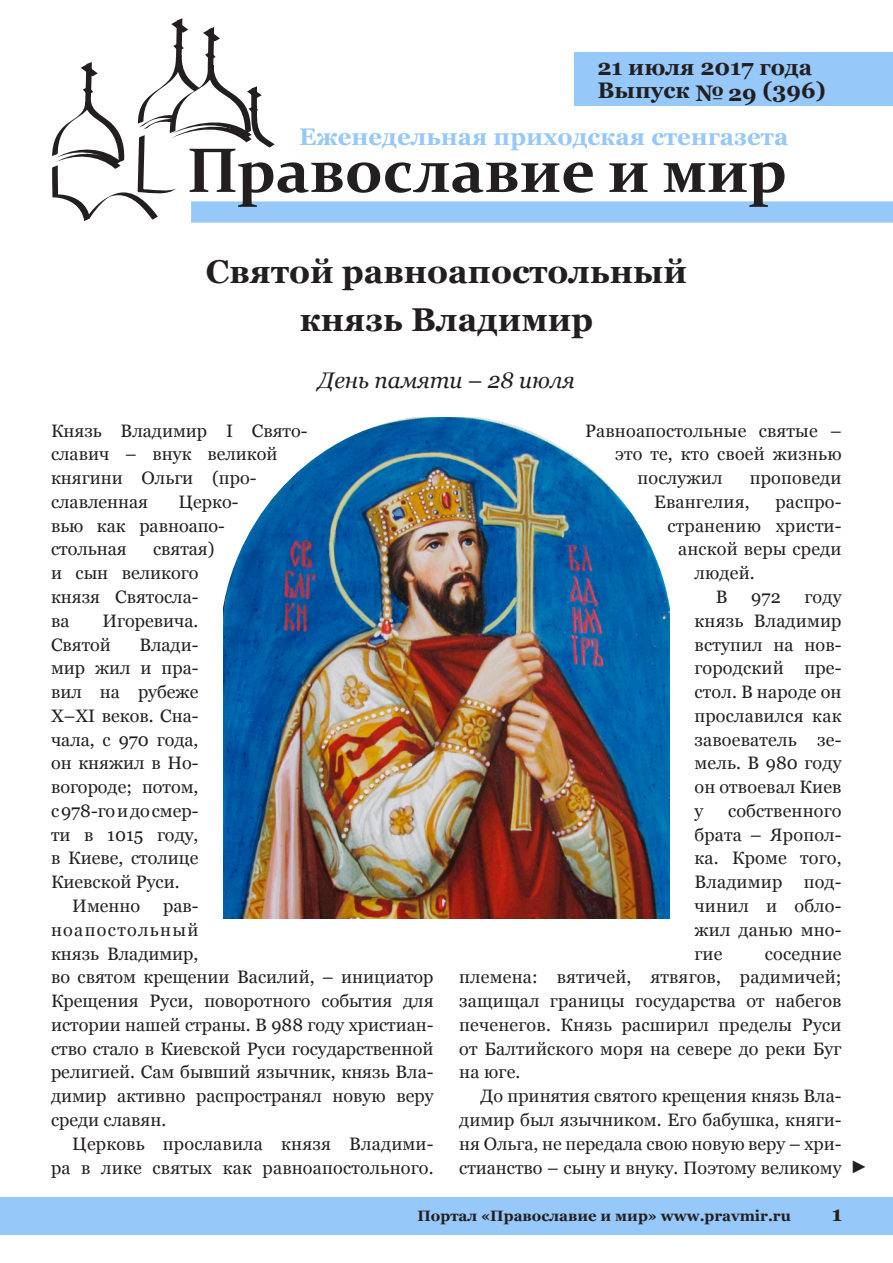
<style>
.page{position:relative;width:893px;height:1263px;background:#fff}
.page>*{position:absolute;margin:0;border:0;box-sizing:border-box;transform-origin:0 0}
.Zagolovok{font:700 33px/48px "Georgia";color:#231f20;text-align:center}
.t1{font:700 24px "Georgia";color:#96c8fa}
.t2{font:700 22.5px/22.5px "Georgia";color:#231f20}
.Author{font:italic 22.5px "Georgia";color:#231f20}
.t3{font:700 21px "Georgia";color:#231f20}
.Text{font:18px/23.7px "Georgia";letter-spacing:.01em;color:#231f20;text-align:justify}
.Text_first{font:18px/23.7px "Georgia";color:#231f20}
.Text-2{font:18px "Arial";color:#231f20}
.t4{font:700 15px "Georgia";color:#231f20}
</style>
<div class="page">
<div style="left:191px;top:201px;width:702px;height:22px;background:#96c8fa"></div>
<div style="left:574px;top:53px;width:319px;height:53px;background:#96c8fa"></div>
<svg style="left:52px;top:18px;width:541px;height:203px"></svg>
<svg style="left:609px;top:163px;width:39px;height:29px"></svg>
<svg style="left:664px;top:162px;width:121px;height:45px"></svg>
<div style="left:0;top:1197px;width:893px;height:37px;background:#96c8fa"></div>
<img style="left:223px;top:611px;width:447px;height:308px">
<img style="left:223px;top:417px;width:447px;height:194px">
<p class="t2" style="left:597px;top:56px;width:230px">21 июля 2017 года<br>Выпуск № 29 (396)</p>
<h2 class="t1" style="left:299px;top:122px;width:491px">Еженедельная приходская стенгазета</h2>
<p class="Zagolovok" style="left:206px;top:248px;width:483px">Святой равноапостольный князь Владимир</p>
<p class="Author" style="left:318px;top:366px;width:258px">День памяти – 28 июля</p>
<p class="Text_first" style="left:51px;top:419px;width:258px">Князь Владимир I Свято&shy;славич – внук великой княгини Ольги (про&shy;славленная</p>
<p class="Text" style="left:585px;top:419px;width:258px">Равноапостольные святые –</p>
<p class="Text" style="left:615px;top:443px;width:228px">это те, кто своей жизнью</p>
<p class="Text" style="left:638px;top:466px;width:86px">послужил</p>
<p class="Text" style="left:750px;top:466px;width:93px">проповеди</p>
<p class="Text" style="left:654px;top:490px;width:97px">Евангелия,</p>
<p class="Text" style="left:775px;top:490px;width:68px">распро-</p>
<p class="Text" style="left:668px;top:514px;width:175px">странению христи-</p>
<p class="Text" style="left:678px;top:538px;width:165px">анской веры среди</p>
<p class="Text" style="left:694px;top:561px;width:62px">людей.</p>
<p class="Text" style="left:716px;top:585px;width:13px">В</p>
<p class="Text" style="left:751px;top:585px;width:31px">972</p>
<p class="Text_first" style="left:51px;top:490px;width:189px;text-indent:128px">Церко&shy;вью как равноапо&shy;стольная</p>
<p class="Text_first" style="left:51px;top:538px;width:165px;text-indent:102px">святая) и сын великого князя Святосла&shy;ва</p>
<p class="Text" style="left:694px;top:585px;width:149px;text-indent:110px">году князь Владимир вступил на нов&shy;городский пре&shy;стол. В народе он прославился как завоеватель зе&shy;мель. В 980 году он отвоевал Киев у</p>
<p class="Text_first" style="left:51px;top:609px;width:149px;text-indent:52px">Игоревича.<br>Святой</p>
<p class="Text_first" style="left:51px;top:633px;width:149px;text-align:justify;text-indent:88px">Влади&shy;мир жил и пра&shy;вил на рубеже X–XI веков. Сна&shy;чала, с 970 года, он княжил в Но&shy;вогороде; потом, с 978-го и до смер&shy;ти в 1015 году, в Киеве, столице Киевской Руси.</p>
<p class="Text" style="left:72px;top:894px;width:69px">Именно</p>
<p class="Text" style="left:694px;top:799px;width:149px;text-indent:34px">собственного брата – Яропол&shy;ка. Кроме того, Владимир под&shy;чинил и обло&shy;жил данью мно&shy;гие</p>
<p class="Text" style="left:51px;top:894px;width:384px;text-align:left;text-indent:112px">рав-<br>ноапостольный<br>князь Владимир,<br>во святом крещении Василий, – инициатор<br>Крещения Руси, поворотного события для истории нашей страны. В 988 году христиан&shy;ство стало в Киевской Руси государственной религией. Сам бывший язычник, князь Вла&shy;димир активно распространял новую веру среди славян.</p>
<p class="Text" style="left:51px;top:1132px;width:384px;text-align:right">Церковь прославила князя Владими&shy;ра в лике святых как равноапостольного.</p>
<p class="Text" style="left:459px;top:942px;width:384px;text-indent:306px">соседние племена: вятичей, ятвягов, радимичей; защищал границы государства от набегов печенегов. Князь расширил пределы Руси от Балтийского моря на севере до реки Буг на юге.</p>
<p class="Text" style="left:459px;top:1084px;width:384px;text-indent:21px">До принятия святого крещения князь Вла&shy;димир был язычником. Его бабушка, княги&shy;ня Ольга, не передала свою новую веру – хри&shy;стианство – сыну и внуку. Поэтому великому</p>
<p class="Text-2" style="left:850px;top:1154px;width:19px">►</p>
<p class="t4" style="left:417px;top:1206px;width:375px">Портал «Православие и мир» www.pravmir.ru</p>
<p class="t3" style="left:832px;top:1200px;width:12px">1</p>
</div>
